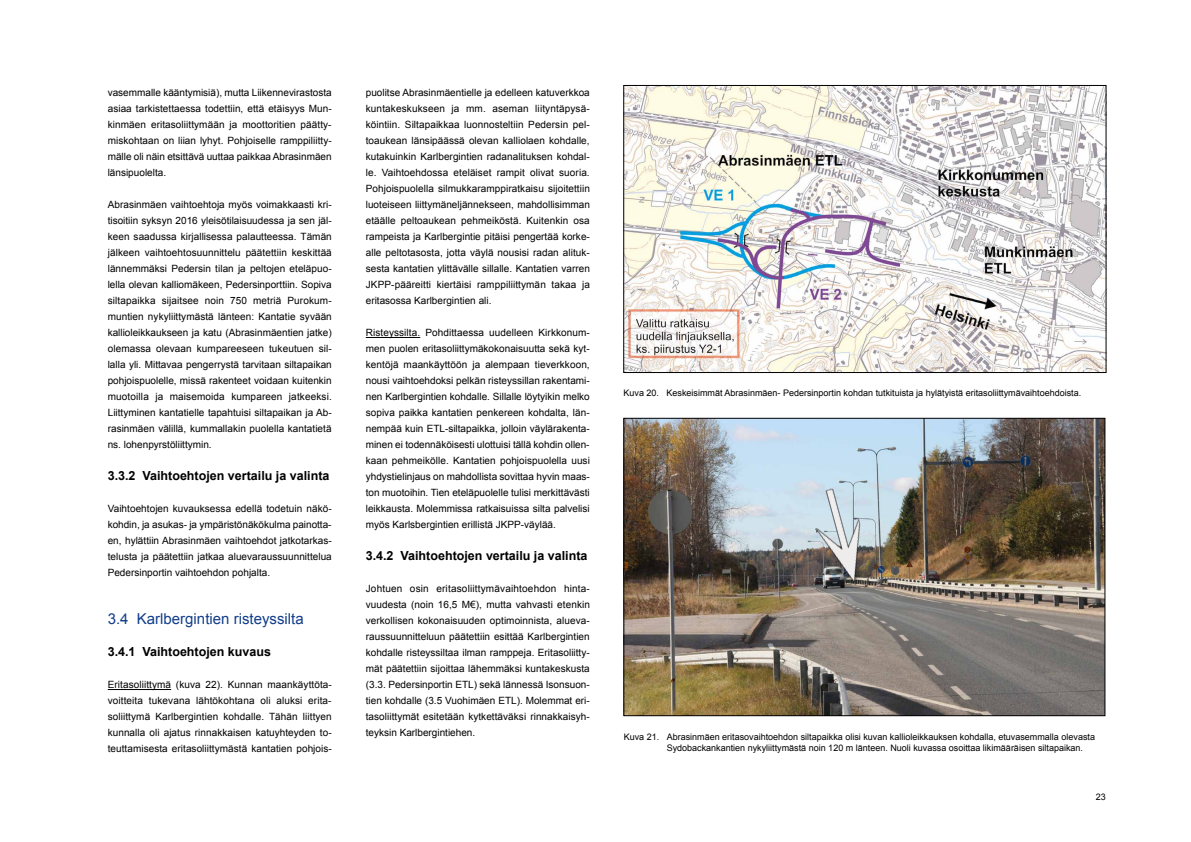
<style>
.page{position:relative;width:1191px;height:842px;background:#fff}
.page>*{position:absolute;margin:0;border:0;box-sizing:border-box;transform-origin:0 0}
.t1{font:15px "Arial";color:#123e8b}
.t2{font:700 12.5px "Arial";color:#000}
.t3{font:10px/16px "Arial";color:#000;text-align:justify}
.t4{font:9px/11px "Arial";color:#000}
</style>
<div class="page">
<hr style="left:108px;top:689px;width:63px;height:1px;background:#000">
<hr style="left:366px;top:337px;width:54px;height:1px;background:#000">
<img style="left:625px;top:420px;width:478px;height:294px">
<div style="left:623px;top:418px;width:482px;height:298px;border:1px solid #000"></div>
<img style="left:625px;top:87px;width:479px;height:284px">
<div style="left:623px;top:85px;width:483px;height:288px;border:1px solid #000"></div>
<img style="left:805px;top:479px;width:70px;height:111px">
<p class="t3" style="left:108px;top:85px;width:226px">vasemmalle kääntymisiä), mutta Liikennevirastosta asiaa tarkistettaessa todettiin, että etäisyys Mun&shy;kinmäen eritasoliittymään ja moottoritien päätty&shy;miskohtaan on liian lyhyt. Pohjoiselle ramppiliitty&shy;mälle oli näin etsittävä uuttaa paikkaa Abrasinmäen länsipuolelta.</p>
<p class="t3" style="left:108px;top:197px;width:226px">Abrasinmäen vaihtoehtoja myös voimakkaasti kri&shy;tisoitiin syksyn 2016 yleisötilaisuudessa ja sen jäl&shy;keen saadussa kirjallisessa palautteessa. Tämän jälkeen vaihtoehtosuunnittelu päätettiin keskittää lännemmäksi Pedersin tilan ja peltojen eteläpuo&shy;lella olevan kalliomäkeen, Pedersinporttiin. Sopiva siltapaikka sijaitsee noin 750 metriä Purokum&shy;muntien nykyliittymästä länteen: Kantatie syvään kallioleikkaukseen ja katu (Abrasinmäentien jatke) olemassa olevaan kumpareeseen tukeutuen sil&shy;lalla yli. Mittavaa pengerrystä tarvitaan siltapaikan pohjoispuolelle, missä rakenteet voidaan kuitenkin muotoilla ja maisemoida kumpareen jatkeeksi.<br>Liittyminen kantatielle tapahtuisi siltapaikan ja Ab&shy;rasinmäen välillä, kummallakin puolella kantatietä ns. lohenpyrstöliittymin.</p>
<p class="t2" style="left:108px;top:468px;width:223px">3.3.2 Vaihtoehtojen vertailu ja valinta</p>
<p class="t3" style="left:108px;top:501px;width:226px">Vaihtoehtojen kuvauksessa edellä todetuin näkö&shy;kohdin, ja asukas- ja ympäristönäkökulma painotta&shy;en, hylättiin Abrasinmäen vaihtoehdot jatkotarkas&shy;telusta ja päätettiin jatkaa aluevaraussuunnittelua Pedersinportin vaihtoehdon pohjalta.</p>
<h1 class="t1" style="left:108px;top:609px;width:197px">3.4 Karlbergintien risteyssilta</h1>
<p class="t2" style="left:108px;top:644px;width:165px">3.4.1 Vaihtoehtojen kuvaus</p>
<p class="t3" style="left:108px;top:677px;width:226px">Eritasoliittymä (kuva 22). Kunnan maankäyttöta&shy;voitteita tukevana lähtökohtana oli aluksi erita&shy;soliittymä Karlbergintien kohdalle. Tähän liittyen kunnalla oli ajatus rinnakkaisen katuyhteyden to&shy;teuttamisesta eritasoliittymästä kantatien pohjois-</p>
<p class="t3" style="left:366px;top:85px;width:226px">puolitse Abrasinmäentielle ja edelleen katuverkkoa kuntakeskukseen ja mm. aseman liityntäpysä&shy;köintiin. Siltapaikkaa luonnosteltiin Pedersin pel&shy;toaukean länsipäässä olevan kalliolaen kohdalle, kutakuinkin Karlbergintien radanalituksen kohdal&shy;le. Vaihtoehdossa eteläiset rampit olivat suoria.<br>Pohjoispuolella silmukkaramppiratkaisu sijoitettiin luoteiseen liittymäneljännekseen, mahdollisimman etäälle peltoaukean pehmeiköstä. Kuitenkin osa rampeista ja Karlbergintie pitäisi pengertää korke&shy;alle peltotasosta, jotta väylä nousisi radan alituk&shy;sesta kantatien ylittävälle sillalle. Kantatien varren JKPP-pääreitti kiertäisi ramppiliittymän takaa ja eritasossa Karlbergintien ali.</p>
<p class="t3" style="left:366px;top:325px;width:226px">Risteyssilta. Pohdittaessa uudelleen Kirkkonum&shy;men puolen eritasoliittymäkokonaisuutta sekä kyt&shy;kentöjä maankäyttöön ja alempaan tieverkkoon, nousi vaihtoehdoksi pelkän risteyssillan rakentami&shy;nen Karlbergintien kohdalle. Sillalle löytyikin melko sopiva paikka kantatien penkereen kohdalta, län&shy;nempää kuin ETL-siltapaikka, jolloin väylärakenta&shy;minen ei todennäköisesti ulottuisi tällä kohdin ollen&shy;kaan pehmeikölle. Kantatien pohjoispuolella uusi yhdystielinjaus on mahdollista sovittaa hyvin maas&shy;ton muotoihin. Tien eteläpuolelle tulisi merkittävästi leikkausta. Molemmissa ratkaisuissa silta palvelisi myös Karlsbergintien erillistä JKPP-väylää.</p>
<p class="t2" style="left:366px;top:548px;width:223px">3.4.2 Vaihtoehtojen vertailu ja valinta</p>
<p class="t3" style="left:366px;top:581px;width:226px">Johtuen osin eritasoliittymävaihtoehdon hinta&shy;vuudesta (noin 16,5 M€), mutta vahvasti etenkin verkollisen kokonaisuuden optimoinnista, alueva&shy;raussuunnitteluun päätettiin esittää Karlbergintien kohdalle risteyssiltaa ilman ramppeja. Eritasoliitty&shy;mät päätettiin sijoittaa lähemmäksi kuntakeskusta (3.3. Pedersinportin ETL) sekä lännessä Isonsuon&shy;tien kohdalle (3.5 Vuohimäen ETL). Molemmat eri&shy;tasoliittymät esitetään kytkettäväksi rinnakkaisyh&shy;teyksin Karlbergintiehen.</p>
<p class="t4" style="left:623px;top:388px;width:459px">Kuva 20. Keskeisimmät Abrasinmäen- Pedersinportin kohdan tutkituista ja hylätyistä eritasoliittymävaihtoehdoista.</p>
<p class="t4" style="left:666px;top:731px;width:430px;text-indent:-43px">Kuva 21. Abrasinmäen eritasovaihtoehdon siltapaikka olisi kuvan kallioleikkauksen kohdalla, etuvasemmalla olevasta<br>Sydobackankantien nykyliittymästä noin 120 m länteen. Nuoli kuvassa osoittaa likimääräisen siltapaikan.</p>
<p class="t4" style="left:1096px;top:791px;width:12px">23</p>
</div>
